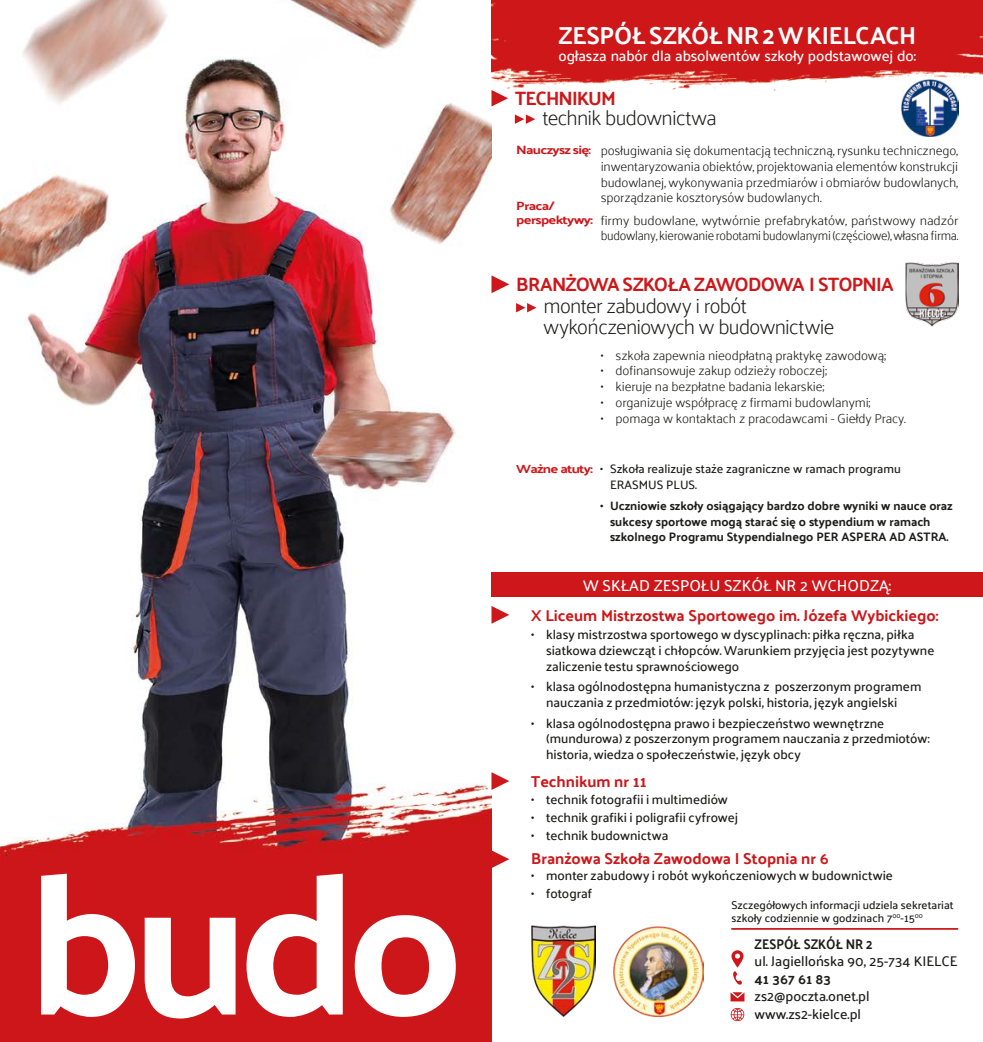
<style>
.page{position:relative;width:983px;height:1042px;background:#fff}
.page>*{position:absolute;margin:0;border:0;box-sizing:border-box;transform-origin:0 0}
.t1{font:700 199.5px "Palanquin";color:#fff}
.t2{font:700 24.5px "Palanquin";letter-spacing:-.015em;color:#fff}
.t3{font:200 21px/21px "Palanquin";letter-spacing:-.03em;color:#1d1d1b}
.t4{font:700 19.25px "Palanquin";letter-spacing:-.045em;color:#cd171a}
.t5{font:700 15.75px "Palanquin";color:#cd171a}
.t6{font:500 15.75px "Palanquin";color:#fff}
.t7{font:500 14.88px "Palanquin";letter-spacing:-.01em;color:#fff}
.t8{font:500 14px/17.5px "Palanquin";color:#1d1d1b}
.t9{font:700 14px "Palanquin";color:#1d1d1b;scale:.91 1}
.t10{font:700 14px "Palanquin";color:#1d1d1b}
.t11{font:500 13.12px/15.8px "Palanquin";color:#1d1d1b}
.t12{font:300 13.12px/15.8px "Palanquin";letter-spacing:-.01em;color:#1d1d1b;text-align:right}
.t13{font:700 12.25px/15.8px "Palanquin";color:#1d1d1b}
.t14{font:500 12.25px/15.8px "Palanquin";color:#1d1d1b}
.t15{font:700 11.9px "Palanquin";letter-spacing:-.05em;color:#cd171a;scale:1.2 1}
.t16{font:500 11.38px/12.2px "Palanquin";color:#1d1d1b}
.s1{font-weight:700;font-size:11.9px;color:#cd171a}
</style>
<div class="page">
<img style="left:0;top:0;width:491px;height:1042px">
<img style="left:491px;top:0;width:491px;height:92px">
<svg style="left:491px;top:606px;width:18px;height:18px"></svg>
<svg style="left:491px;top:772px;width:18px;height:18px"></svg>
<svg style="left:491px;top:850px;width:18px;height:18px"></svg>
<svg style="left:491px;top:90px;width:17px;height:16px"></svg>
<svg style="left:514px;top:114px;width:21px;height:10px"></svg>
<svg style="left:516px;top:303px;width:20px;height:9px"></svg>
<svg style="left:491px;top:275px;width:18px;height:18px"></svg>
<img style="left:900px;top:79px;width:57px;height:57px">
<img style="left:905px;top:263px;width:52px;height:63px">
<img style="left:613px;top:926px;width:90px;height:90px">
<img style="left:531px;top:926px;width:64px;height:91px">
<hr style="left:731px;top:928px;width:226px;height:2px;background:#cd171a">
<svg style="left:731px;top:950px;width:12px;height:35px"></svg>
<svg style="left:730px;top:1008px;width:14px;height:13px"></svg>
<svg style="left:730px;top:992px;width:14px;height:9px"></svg>
<div style="left:491px;top:572px;width:491px;height:25px;background:#cd171a"></div>
<h1 class="t1" style="left:27px;top:829px;width:438px">budo</h1>
<h2 class="t2" style="left:558px;top:21px;width:359px">ZESPÓŁ SZKÓŁ NR 2 W KIELCACH</h2>
<p class="t7" style="left:558px;top:47px;width:359px">ogłasza nabór dla absolwentów szkoły podstawowej do:</p>
<h3 class="t4" style="left:515px;top:87px;width:102px">TECHNIKUM</h3>
<h3 class="t3" style="left:542px;top:107px;width:176px">technik budownictwa</h3>
<p class="t12" style="left:600px;top:143px;width:359px;text-align:justify">posługiwania się dokumentacją techniczną, rysunku technicznego, inwentaryzowania obiektów, projektowania elementów konstrukcji budowlanej, wykonywania przedmiarów i obmiarów budowlanych, sporządzanie kosztorysów budowlanych.</p>
<p class="t15" style="left:516px;top:143px;width:64px">Nauczysz się:</p>
<p class="t15" style="left:516px;top:199px;width:34px">Praca/</p>
<p class="t12" style="left:516px;top:212px;width:443px"><span class="s1">perspektywy:</span> firmy budowlane, wytwórnie prefabrykatów, państwowy nadzór budowlany, kierowanie robotami budowlanymi (częściowe), własna firma.</p>
<h3 class="t4" style="left:516px;top:273px;width:379px">BRANŻOWA SZKOŁA ZAWODOWA I STOPNIA</h3>
<h3 class="t3" style="left:543px;top:295px;width:292px">monter zabudowy i robót wykończeniowych w budownictwie</h3>
<p class="t12" style="left:600px;top:347px;width:287px">• szkoła zapewnia nieodpłatną praktykę zawodową;</p>
<p class="t12" style="left:600px;top:363px;width:227px">• dofinansowuje zakup odzieży roboczej;</p>
<p class="t12" style="left:600px;top:379px;width:225px">• kieruje na bezpłatne badania lekarskie;</p>
<p class="t12" style="left:600px;top:394px;width:271px">• organizuje współpracę z firmami budowlanymi;</p>
<p class="t12" style="left:600px;top:410px;width:306px">• pomaga w kontaktach z pracodawcami - Giełdy Pracy.</p>
<p class="t14" style="left:610px;top:461px;width:292px;text-indent:-94px"><span class="s1">Ważne atuty:</span> • Szkoła realizuje staże zagraniczne w ramach programu<br>ERASMUS PLUS.</p>
<p class="t13" style="left:610px;top:498px;width:344px;text-indent:-10px">• Uczniowie szkoły osiągający bardzo dobre wyniki w nauce oraz sukcesy sportowe mogą starać się o stypendium w ramach szkolnego Programu Stypendialnego PER ASPERA AD ASTRA.</p>
<p class="t6" style="left:583px;top:576px;width:309px">W SKŁAD ZESPOŁU SZKÓŁ NR 2 WCHODZĄ:</p>
<p class="t5" style="left:531px;top:606px;width:408px">X Liceum Mistrzostwa Sportowego im. Józefa Wybickiego:</p>
<p class="t11" style="left:546px;top:626px;width:389px;text-indent:-15px">• klasy mistrzostwa sportowego w dyscyplinach: piłka ręczna, piłka siatkowa dziewcząt i chłopców. Warunkiem przyjęcia jest pozytywne zaliczenie testu sprawnościowego</p>
<p class="t11" style="left:546px;top:679px;width:376px;text-indent:-15px">• klasa ogólnodostępna humanistyczna z poszerzonym programem nauczania z przedmiotów: język polski, historia, język angielski</p>
<p class="t11" style="left:546px;top:715px;width:385px;text-indent:-15px">• klasa ogólnodostępna prawo i bezpieczeństwo wewnętrzne (mundurowa) z poszerzonym programem nauczania z przedmiotów: historia, wiedza o społeczeństwie, język obcy</p>
<p class="t11" style="left:531px;top:791px;width:198px">• technik fotografii i multimediów</p>
<p class="t11" style="left:531px;top:810px;width:208px">• technik grafiki i poligrafii cyfrowej</p>
<p class="t11" style="left:531px;top:828px;width:139px">• technik budownictwa</p>
<p class="t11" style="left:531px;top:867px;width:363px">• monter zabudowy i robót wykończeniowych w budownictwie</p>
<p class="t11" style="left:531px;top:885px;width:63px">• fotograf</p>
<p class="t5" style="left:531px;top:773px;width:117px">Technikum nr 11</p>
<p class="t5" style="left:531px;top:849px;width:299px">Branżowa Szkoła Zawodowa I Stopnia nr 6</p>
<p class="t16" style="left:731px;top:899px;width:224px">Szczegółowych informacji udziela sekretariat szkoły codziennie w godzinach 7<sup>00</sup>-15<sup>00</sup></p>
<p class="t9" style="left:754px;top:935px;width:131px">ZESPÓŁ SZKÓŁ NR 2</p>
<p class="t8" style="left:754px;top:952px;width:204px">ul. Jagiellońska 90, 25-734 KIELCE</p>
<p class="t10" style="left:754px;top:970px;width:78px">41 367 61 83</p>
<p class="t8" style="left:754px;top:987px;width:116px">zs2@poczta.onet.pl www.zs2-kielce.pl</p>
</div>
